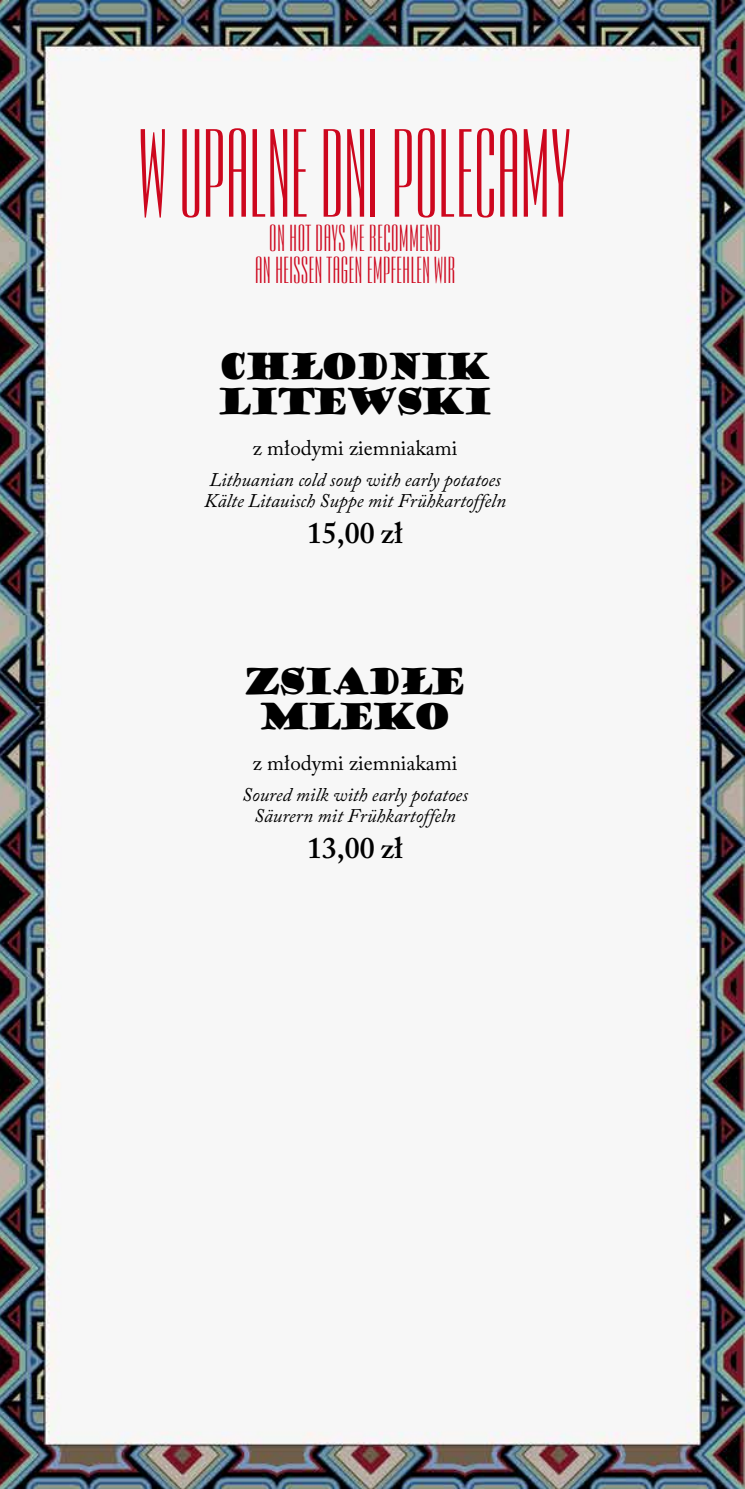
<style>
.page{position:relative;width:745px;height:1489px;background:#fff}
.page>*{position:absolute;margin:0;border:0;box-sizing:border-box;transform-origin:0 0}
.t1{font:87.5px "Empire PL";letter-spacing:-.02em;color:#cd071e;scale:.94 1}
.t2{font:35px/35px "Goudy Stout";letter-spacing:-.15em;color:#000;scale:.9 1}
.t3{font:600 29.75px "Adobe Caslon Pro";color:#000}
.t4{font:26.25px/31.5px "Empire PL";color:#cd071e;text-align:center}
.t5{font:21px "Adobe Caslon Pro";color:#000}
.t6{font:italic 19.25px/21px "Adobe Caslon Pro";color:#000}
</style>
<div class="page">
<img style="left:0;top:0;width:744px;height:1488px">
<h1 class="t1" style="left:139px;top:109px;width:461px">W UPALNE DNI POLECAMY</h1>
<h3 class="t4" style="left:254px;top:224px;width:202px">ON HOT DAYS WE RECOMMEND<br>AN HEISSEN TAGEN EMPFEHLEN WIR</h3>
<h2 class="t2" style="left:216px;top:350px;width:310px">CHŁODNIK<br>LITEWSKI</h2>
<p class="t5" style="left:253px;top:436px;width:206px">z młodymi ziemniakami</p>
<p class="t6" style="left:204px;top:469px;width:303px">Lithuanian cold soup with early potatoes<br>Kälte Litauisch Suppe mit Frühkartoffeln</p>
<h3 class="t3" style="left:307px;top:515px;width:97px">15,00 zł</h3>
<h2 class="t2" style="left:242px;top:665px;width:251px;text-align:center">ZSIADŁE<br>MLEKO</h2>
<p class="t5" style="left:253px;top:750px;width:206px">z młodymi ziemniakami</p>
<p class="t6" style="left:242px;top:784px;width:227px;text-align:center">Soured milk with early potatoes<br>Säurern mit Frühkartoffeln</p>
<h3 class="t3" style="left:307px;top:830px;width:97px">13,00 zł</h3>
</div>
